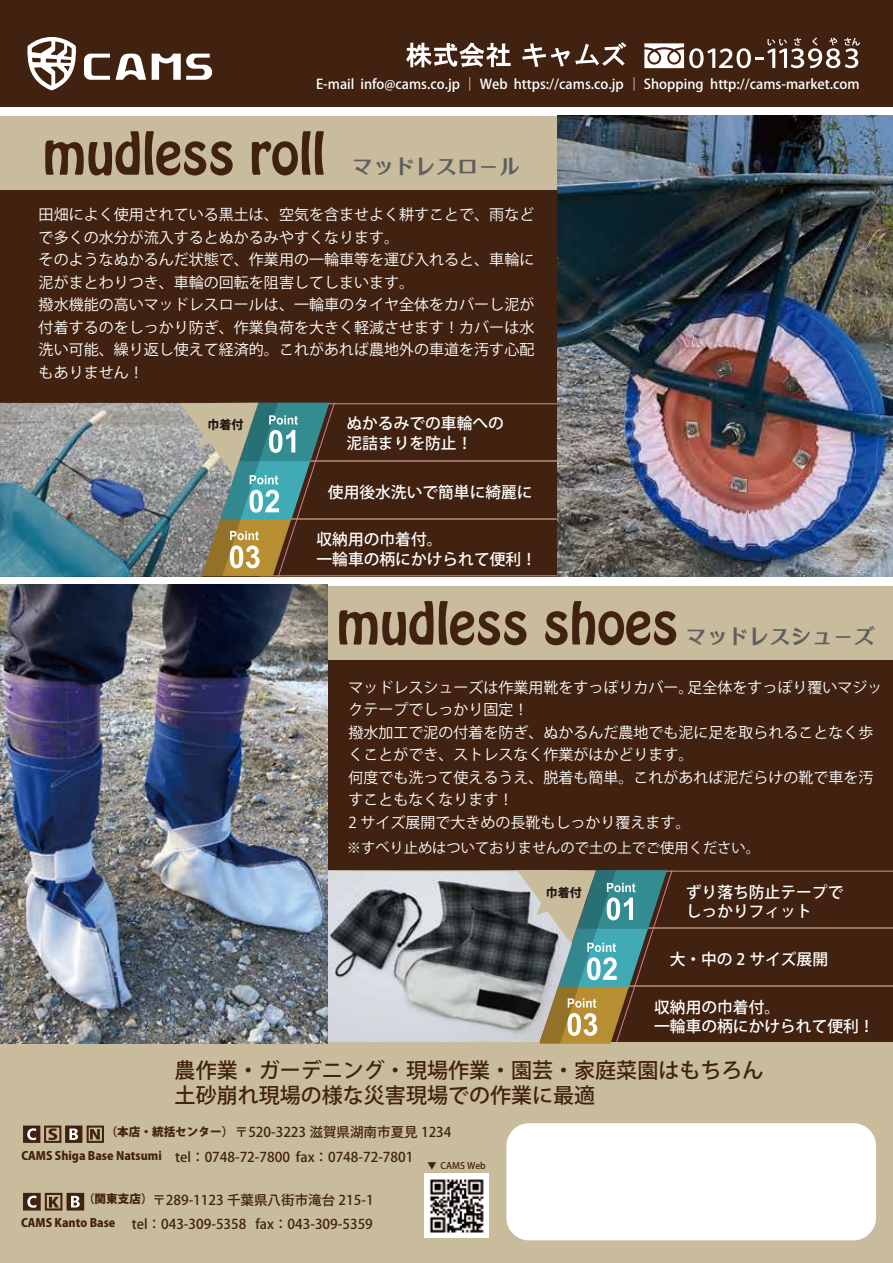
<style>
.page{position:relative;width:893px;height:1263px;background:#fff}
.page>*{position:absolute;margin:0;border:0;box-sizing:border-box;transform-origin:0 0}
.t1{font:51px "Hobo Std";color:#41210f}
.t2{font:500 21px/25.5px "Koz Go Pro";color:#41210f}
.t3{font:800 21px "AR Fang Xin Shu H7 B5 Std";color:#5f5f5f}
.t4{font:500 15.75px/19.5px "Koz Go Pr 6 N";color:#fff}
.t5{font:15px/22.5px "Koz Go Pro";color:#fff}
.t6{font:14.25px "Koz Go Pro";color:#fff}
.t7{font:500 13.5px/24px "Koz Go Pro";color:#41210f;text-align:right}
.t8{font:500 13.5px "Koz Go Pro";color:#fff}
.t9{font:800 12px "Koz Go Pr 6 N";color:#221815}
.t10{font:800 11.55px "Koz Go Pro";color:#41210f}
.t11{font:500 9px "Koz Go Pro";color:#41210f}
.s1{font-weight:800;font-size:11.55px}
</style>
<div class="page">
<div style="left:0;top:0;width:893px;height:107px;background:#41210f"></div>
<svg style="left:644px;top:37px;width:216px;height:31px"></svg>
<svg style="left:406px;top:43px;width:105px;height:24px"></svg>
<svg style="left:522px;top:42px;width:104px;height:25px"></svg>
<svg style="left:84px;top:54px;width:62px;height:26px"></svg>
<svg style="left:152px;top:54px;width:60px;height:26px"></svg>
<svg style="left:27px;top:37px;width:49px;height:53px"></svg>
<div style="left:328px;top:599px;width:565px;height:445px;background:#41210f"></div>
<div style="left:327px;top:586px;width:566px;height:74px;background:#c9bc9c"></div>
<div style="left:0;top:117px;width:893px;height:460px;background:#41210f"></div>
<div style="left:0;top:116px;width:558px;height:74px;background:#c9bc9c"></div>
<svg style="left:334px;top:403px;width:224px;height:173px"></svg>
<hr style="left:260px;top:460px;width:310px;height:2px;background:#9a7462">
<hr style="left:260px;top:518px;width:310px;height:1px;background:#9a7462">
<img style="left:558px;top:115px;width:335px;height:462px">
<img style="left:0;top:403px;width:180px;height:174px">
<svg style="left:672px;top:870px;width:221px;height:2px"></svg>
<hr style="left:598px;top:927px;width:295px;height:2px;background:#9a7462">
<hr style="left:598px;top:985px;width:295px;height:2px;background:#9a7462">
<img style="left:328px;top:870px;width:189px;height:172px">
<div style="left:0;top:1042px;width:893px;height:221px;background:#c9bc9c"></div>
<img style="left:0;top:585px;width:328px;height:458px">
<svg style="left:517px;top:870px;width:155px;height:174px"></svg>
<svg style="left:180px;top:403px;width:154px;height:175px"></svg>
<svg style="left:23px;top:1193px;width:61px;height:17px"></svg>
<svg style="left:23px;top:1125px;width:81px;height:18px"></svg>
<img style="left:424px;top:1173px;width:65px;height:65px">
<div style="left:506px;top:1123px;width:370px;height:117px;background:#fff;border-radius:23px"></div>
<p class="t8" style="left:316px;top:75px;width:545px">E-mail info@cams.co.jp ｜ Web https://cams.co.jp ｜ Shopping http://cams-market.com</p>
<h1 class="t1" style="left:43px;top:119px;width:284px">mudless roll</h1>
<h2 class="t3" style="left:352px;top:155px;width:169px">マッドレスロール</h2>
<p class="t5" style="left:39px;top:204px;width:497px">田畑によく使用されている黒土は、空気を含ませよく耕すことで、雨などで多くの水分が流入するとぬかるみやすくなります。<br>そのようなぬかるんだ状態で、作業用の一輪車等を運び入れると、車輪に泥がまとわりつき、車輪の回転を阻害してしまいます。<br>撥水機能の高いマッドレスロールは、一輪車のタイヤ全体をカバーし泥が付着するのをしっかり防ぎ、作業負荷を大きく軽減させます！カバーは水洗い可能、繰り返し使えて経済的。これがあれば農地外の車道を汚す心配もありません！</p>
<p class="t9" style="left:207px;top:417px;width:37px">巾着付</p>
<p class="t4" style="left:346px;top:414px;width:159px">ぬかるみでの車輪への泥詰まりを防止！</p>
<p class="t4" style="left:328px;top:483px;width:206px">使用後水洗いで簡単に綺麗に</p>
<p class="t4" style="left:317px;top:530px;width:222px">収納用の巾着付。<br>一輪車の柄にかけられて便利！</p>
<h1 class="t1" style="left:337px;top:588px;width:343px">mudless shoes</h1>
<h2 class="t3" style="left:686px;top:625px;width:190px">マッドレスシューズ</h2>
<p class="t5" style="left:348px;top:676px;width:535px">マッドレスシューズは作業用靴をすっぽりカバー。足全体をすっぽり覆いマジックテープでしっかり固定！<br>撥水加工で泥の付着を防ぎ、ぬかるんだ農地でも泥に足を取られることなく歩くことができ、ストレスなく作業がはかどります。<br>何度でも洗って使えるうえ、脱着も簡単。これがあれば泥だらけの靴で車を汚すこともなくなります！<br>2 サイズ展開で大きめの長靴もしっかり覆えます。</p>
<p class="t6" style="left:347px;top:838px;width:415px">※すべり止めはついておりませんので土の上でご使用ください。</p>
<p class="t4" style="left:686px;top:883px;width:159px">ずり落ち防止テープでしっかりフィット</p>
<p class="t4" style="left:670px;top:949px;width:160px">大・中の 2 サイズ展開</p>
<p class="t4" style="left:654px;top:997px;width:222px">収納用の巾着付。<br>一輪車の柄にかけられて便利！</p>
<h2 class="t2" style="left:175px;top:1058px;width:590px">農作業・ガーデニング・現場作業・園芸・家庭菜園はもちろん土砂崩れ現場の様な災害現場での作業に最適</h2>
<p class="t9" style="left:546px;top:885px;width:37px">巾着付</p>
<p class="t10" style="left:106px;top:1124px;width:129px">（本店・統括センター）</p>
<p class="t7" style="left:21px;top:1121px;width:432px;line-height:24.8px;text-align:left;text-indent:213px">〒520-3223 滋賀県湖南市夏見 1234<br><span class="s1">CAMS Shiga Base Natsumi</span> tel：0748-72-7800 fax：0748-72-7801</p>
<p class="t11" style="left:427px;top:1160px;width:60px">▼ CAMS Web</p>
<p class="t10" style="left:83px;top:1191px;width:71px">（関東支店）</p>
<p class="t7" style="left:21px;top:1188px;width:354px">〒289-1123 千葉県八街市滝台 215-1<br><span class="s1">CAMS Kanto Base</span> tel：043-309-5358 fax：043-309-5359</p>
</div>
